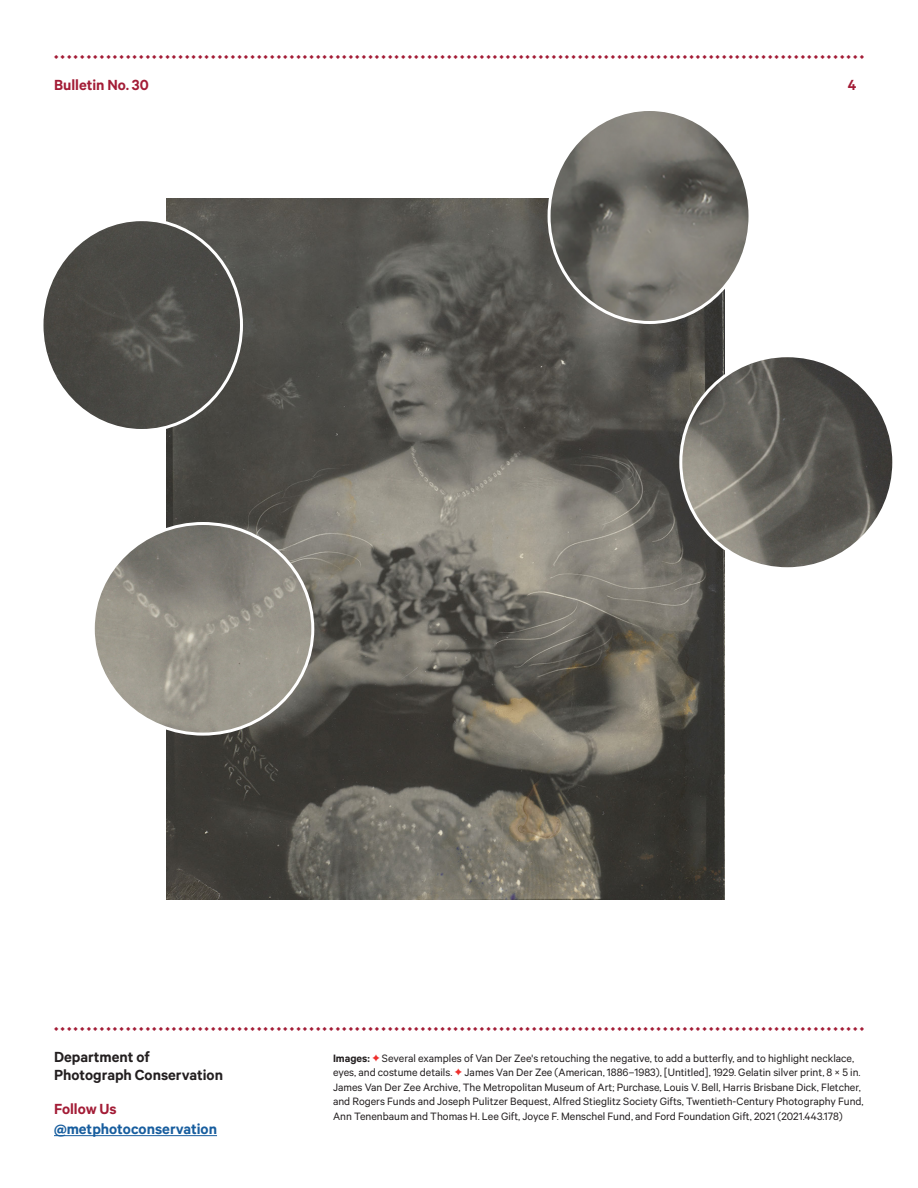
<style>
.page{position:relative;width:918px;height:1188px;background:#fff}
.page>*{position:absolute;margin:0;border:0;box-sizing:border-box;transform-origin:0 0}
.Caption__Sans_Regula{font:700 16.5px/18px "The Met Sans Office";color:#231f20}
.Caption__Sans_Regula-2{font:700 16.5px/19.8px "The Met Sans Office";color:#175d9e}
.Header__Sans_Bold_11{font:700 16.5px "The Met Sans Office";color:#a31c36}
.Caption__Sans_Regula-3{font:12px/14.4px "The Met Sans Office";color:#231f20}
.t1{font:700 6px "GT Alpina Betav 6";color:#a31c36}
.s1{color:#a31c36}
.s2{font-weight:700}
.s3{font-family:"GT Alpina Betav 6";font-weight:700;font-size:9px;color:#ee2f2c}
</style>
<div class="page">
<hr style="left:54px;top:1135px;width:163px;height:1px;background:#175d9e">
<img style="left:166px;top:198px;width:558px;height:702px">
<img style="left:681px;top:356px;width:213px;height:213px;border-radius:106px">
<img style="left:44px;top:220px;width:198px;height:210px">
<img style="left:96px;top:524px;width:217px;height:210px">
<img style="left:549px;top:112px;width:198px;height:210px">
<p class="t1" style="left:54px;top:53px;width:812px">⬥ ⬥ ⬥ ⬥ ⬥ ⬥ ⬥ ⬥ ⬥ ⬥ ⬥ ⬥ ⬥ ⬥ ⬥ ⬥ ⬥ ⬥ ⬥ ⬥ ⬥ ⬥ ⬥ ⬥ ⬥ ⬥ ⬥ ⬥ ⬥ ⬥ ⬥ ⬥ ⬥ ⬥ ⬥ ⬥ ⬥ ⬥ ⬥ ⬥ ⬥ ⬥ ⬥ ⬥ ⬥ ⬥ ⬥ ⬥ ⬥ ⬥ ⬥ ⬥ ⬥ ⬥ ⬥ ⬥ ⬥ ⬥ ⬥ ⬥ ⬥ ⬥ ⬥ ⬥ ⬥ ⬥ ⬥ ⬥ ⬥ ⬥ ⬥ ⬥ ⬥ ⬥ ⬥ ⬥ ⬥ ⬥ ⬥ ⬥ ⬥ ⬥ ⬥ ⬥ ⬥ ⬥ ⬥ ⬥ ⬥ ⬥ ⬥ ⬥ ⬥ ⬥ ⬥ ⬥ ⬥ ⬥ ⬥ ⬥ ⬥ ⬥ ⬥ ⬥ ⬥ ⬥ ⬥ ⬥ ⬥ ⬥ ⬥ ⬥ ⬥ ⬥ ⬥ ⬥ ⬥ ⬥ ⬥ ⬥ ⬥ ⬥ ⬥ ⬥</p>
<p class="Header__Sans_Bold_11" style="left:54px;top:75px;width:96px">Bulletin No. 30</p>
<h1 class="Header__Sans_Bold_11" style="left:848px;top:75px;width:10px">4</h1>
<p class="t1" style="left:54px;top:1025px;width:812px">⬥ ⬥ ⬥ ⬥ ⬥ ⬥ ⬥ ⬥ ⬥ ⬥ ⬥ ⬥ ⬥ ⬥ ⬥ ⬥ ⬥ ⬥ ⬥ ⬥ ⬥ ⬥ ⬥ ⬥ ⬥ ⬥ ⬥ ⬥ ⬥ ⬥ ⬥ ⬥ ⬥ ⬥ ⬥ ⬥ ⬥ ⬥ ⬥ ⬥ ⬥ ⬥ ⬥ ⬥ ⬥ ⬥ ⬥ ⬥ ⬥ ⬥ ⬥ ⬥ ⬥ ⬥ ⬥ ⬥ ⬥ ⬥ ⬥ ⬥ ⬥ ⬥ ⬥ ⬥ ⬥ ⬥ ⬥ ⬥ ⬥ ⬥ ⬥ ⬥ ⬥ ⬥ ⬥ ⬥ ⬥ ⬥ ⬥ ⬥ ⬥ ⬥ ⬥ ⬥ ⬥ ⬥ ⬥ ⬥ ⬥ ⬥ ⬥ ⬥ ⬥ ⬥ ⬥ ⬥ ⬥ ⬥ ⬥ ⬥ ⬥ ⬥ ⬥ ⬥ ⬥ ⬥ ⬥ ⬥ ⬥ ⬥ ⬥ ⬥ ⬥ ⬥ ⬥ ⬥ ⬥ ⬥ ⬥ ⬥ ⬥ ⬥ ⬥ ⬥</p>
<p class="Caption__Sans_Regula" style="left:54px;top:1047px;width:171px">Department of<br>Photograph Conservation</p>
<p class="Caption__Sans_Regula-2" style="left:54px;top:1099px;width:165px"><span class="s1">Follow Us </span>@metphotoconservation</p>
<p class="Caption__Sans_Regula-3" style="left:333px;top:1051px;width:532px"><span class="s2">Images:</span> <span class="s3">✦</span> Several examples of Van Der Zee's retouching the negative, to add a butterfly, and to highlight necklace, eyes, and costume details. <span class="s3">✦</span> James Van Der Zee (American, 1886–1983), [Untitled], 1929. Gelatin silver print, 8 × 5 in.<br>James Van Der Zee Archive, The Metropolitan Museum of Art; Purchase, Louis V. Bell, Harris Brisbane Dick, Fletcher, and Rogers Funds and Joseph Pulitzer Bequest, Alfred Stieglitz Society Gifts, Twentieth-Century Photography Fund, Ann Tenenbaum and Thomas H. Lee Gift, Joyce F. Menschel Fund, and Ford Foundation Gift, 2021 (2021.443.178)</p>
</div>
